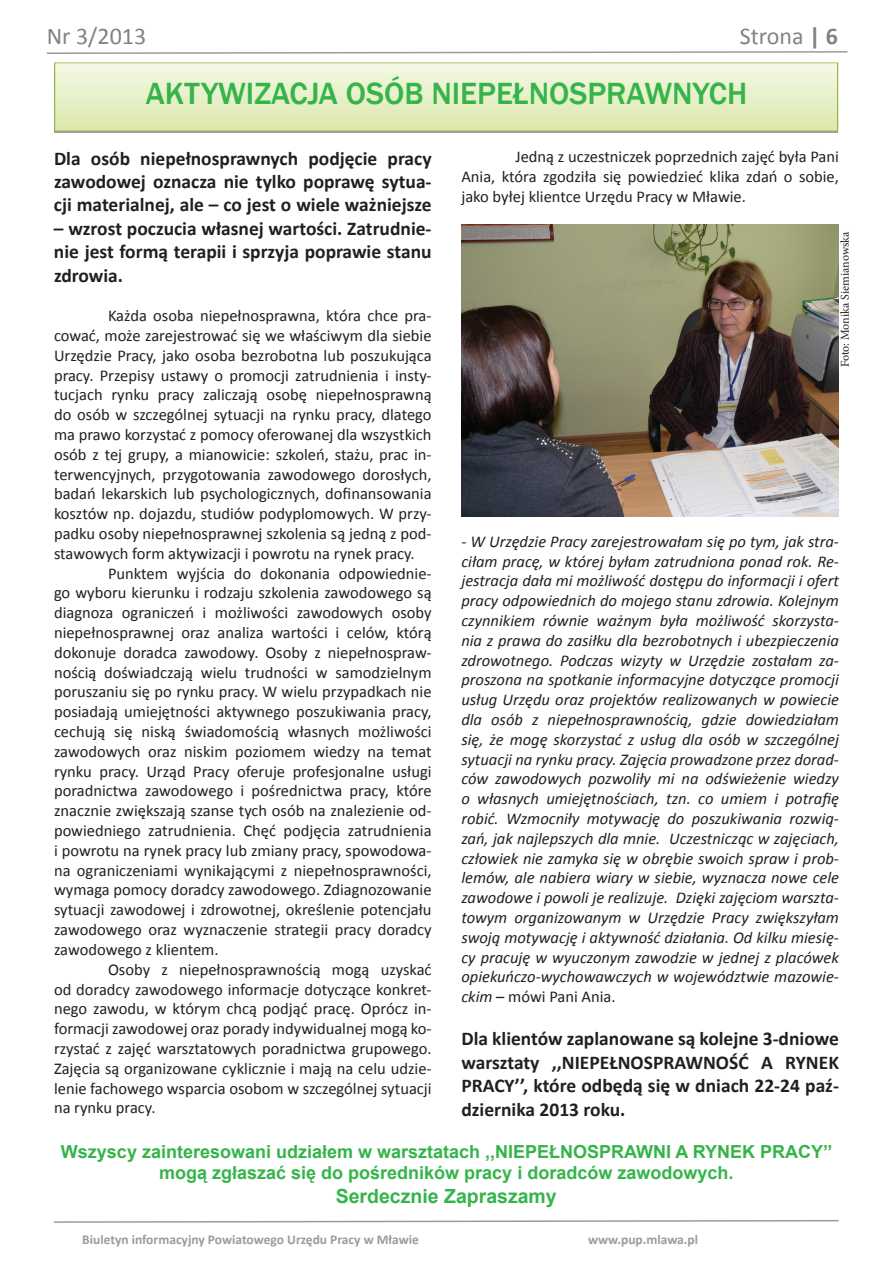
<style>
.page{position:relative;width:893px;height:1263px;background:#fff}
.page>*{position:absolute;margin:0;border:0;box-sizing:border-box;transform-origin:0 0}
.t1{font:500 31.5px "Franklin Gothic";color:#35b44a}
.t2{font:24px "Calibri";color:#808285}
.t3{font:700 19.5px/23.4px "Calibri";color:#231f20;text-align:justify}
.t4{font:700 19.5px "Arial";color:#35b44a}
.t5{font:700 18px/21.6px "Arial";color:#35b44a;text-align:center}
.t6{font:16.5px/19.8px "Calibri";color:#231f20;text-align:justify}
.t7{font:italic 16.5px/19.8px "Calibri";color:#231f20;text-align:justify}
.t8{font:700 13.5px "Calibri";color:#999b9e}
.t9{font:12px "Minion Pro";letter-spacing:-.005em;color:#231f20}
.s1{font-weight:700}
.s2{font-style:normal}
</style>
<div class="page">
<svg style="left:46px;top:51px;width:802px;height:3px"></svg>
<svg style="left:53px;top:1220px;width:786px;height:3px"></svg>
<div style="left:55px;top:63px;width:783px;height:68px;background:linear-gradient(to bottom,#f5f9e7,#dbe8ab)"></div>
<div style="left:54px;top:63px;width:784px;height:68px;border:1px solid #94b54d"></div>
<img style="left:461px;top:224px;width:378px;height:293px">
<h2 class="t2" style="left:47px;top:21px;width:101px">Nr 3/2013</h2>
<h2 class="t2" style="left:740px;top:21px;width:100px">Strona <span class="s1">| 6</span></h2>
<h1 class="t1" style="left:146px;top:74px;width:603px">AKTYWIZACJA OSÓB NIEPEŁNOSPRAWNYCH</h1>
<p class="t3" style="left:54px;top:145px;width:379px">Dla osób niepełnosprawnych podjęcie pracy zawodowej oznacza nie tylko poprawę sytua&shy;cji materialnej, ale – co jest o wiele ważniejsze</p>
<p class="t3" style="left:54px;top:216px;width:379px">– wzrost poczucia własnej wartości. Zatrudnie&shy;nie jest formą terapii i sprzyja poprawie stanu zdrowia.</p>
<p class="t6" style="left:54px;top:305px;width:379px;text-indent:54px">Każda osoba niepełnosprawna, która chce pra&shy;cować, może zarejestrować się we właściwym dla siebie Urzędzie Pracy, jako osoba bezrobotna lub poszukująca pracy. Przepisy ustawy o promocji zatrudnienia i insty&shy;tucjach rynku pracy zaliczają osobę niepełnosprawną do osób w szczególnej sytuacji na rynku pracy, dlatego ma prawo korzystać z pomocy oferowanej dla wszystkich osób z tej grupy, a mianowicie: szkoleń, stażu, prac in&shy;terwencyjnych, przygotowania zawodowego dorosłych, badań lekarskich lub psychologicznych, dofinansowania kosztów np. dojazdu, studiów podyplomowych. W przy&shy;padku osoby niepełnosprawnej szkolenia są jedną z pod&shy;stawowych form aktywizacji i powrotu na rynek pracy.</p>
<p class="t6" style="left:54px;top:562px;width:379px;text-indent:54px">Punktem wyjścia do dokonania odpowiednie&shy;go wyboru kierunku i rodzaju szkolenia zawodowego są diagnoza ograniczeń i możliwości zawodowych osoby niepełnosprawnej oraz analiza wartości i celów, którą dokonuje doradca zawodowy. Osoby z niepełnospraw&shy;nością doświadczają wielu trudności w samodzielnym poruszaniu się po rynku pracy. W wielu przypadkach nie posiadają umiejętności aktywnego poszukiwania pracy, cechują się niską świadomością własnych możliwości zawodowych oraz niskim poziomem wiedzy na temat rynku pracy. Urząd Pracy oferuje profesjonalne usługi poradnictwa zawodowego i pośrednictwa pracy, które znacznie zwiększają szanse tych osób na znalezienie od&shy;powiedniego zatrudnienia. Chęć podjęcia zatrudnienia i powrotu na rynek pracy lub zmiany pracy, spowodowa&shy;na ograniczeniami wynikającymi z niepełnosprawności, wymaga pomocy doradcy zawodowego. Zdiagnozowanie sytuacji zawodowej i zdrowotnej, określenie potencjału zawodowego oraz wyznaczenie strategii pracy doradcy zawodowego z klientem.</p>
<p class="t6" style="left:54px;top:958px;width:379px;text-indent:54px">Osoby z niepełnosprawnością mogą uzyskać od doradcy zawodowego informacje dotyczące konkret&shy;nego zawodu, w którym chcą podjąć pracę. Oprócz in&shy;formacji zawodowej oraz porady indywidualnej mogą ko&shy;rzystać z zajęć warsztatowych poradnictwa grupowego.<br>Zajęcia są organizowane cyklicznie i mają na celu udzie&shy;lenie fachowego wsparcia osobom w szczególnej sytuacji na rynku pracy.</p>
<p class="t6" style="left:461px;top:146px;width:379px;text-indent:54px">Jedną z uczestniczek poprzednich zajęć była Pani Ania, która zgodziła się powiedzieć klika zdań o sobie, jako byłej klientce Urzędu Pracy w Mławie.</p>
<p class="t9" style="left:837px;top:367px;width:137px;rotate:-90deg">Foto: Monika Siemianowska</p>
<p class="t7" style="left:461px;top:531px;width:379px">- W Urzędzie Pracy zarejestrowałam się po tym, jak stra&shy;ciłam pracę, w której byłam zatrudniona ponad rok. Re&shy;jestracja dała mi możliwość dostępu do informacji i ofert pracy odpowiednich do mojego stanu zdrowia. Kolejnym czynnikiem równie ważnym była możliwość skorzysta&shy;nia z prawa do zasiłku dla bezrobotnych i ubezpieczenia zdrowotnego. Podczas wizyty w Urzędzie zostałam za&shy;proszona na spotkanie informacyjne dotyczące promocji usług Urzędu oraz projektów realizowanych w powiecie dla osób z niepełnosprawnością, gdzie dowiedziałam się, że mogę skorzystać z usług dla osób w szczególnej sytuacji na rynku pracy. Zajęcia prowadzone przez dorad&shy;ców zawodowych pozwoliły mi na odświeżenie wiedzy o własnych umiejętnościach, tzn. co umiem i potrafię robić. Wzmocniły motywację do poszukiwania rozwią&shy;zań, jak najlepszych dla mnie. Uczestnicząc w zajęciach, człowiek nie zamyka się w obrębie swoich spraw i prob&shy;lemów, ale nabiera wiary w siebie, wyznacza nowe cele zawodowe i powoli je realizuje. Dzięki zajęciom warszta&shy;towym organizowanym w Urzędzie Pracy zwiększyłam swoją motywację i aktywność działania. Od kilku miesię&shy;cy pracuję w wyuczonym zawodzie w jednej z placówek opiekuńczo-wychowawczych w województwie mazowie&shy;ckim <span class="s2">– mówi Pani Ania.</span></p>
<p class="t3" style="left:461px;top:1026px;width:379px">Dla klientów zaplanowane są kolejne 3-dniowe warsztaty ,,NIEPEŁNOSPRAWNOŚĆ A RYNEK PRACY’’, które odbędą się w dniach 22-24 paź&shy;dziernika 2013 roku.</p>
<p class="t5" style="left:61px;top:1141px;width:773px">Wszyscy zainteresowani udziałem w warsztatach ,,NIEPEŁNOSPRAWNI A RYNEK PRACY’’ mogą zgłaszać się do pośredników pracy i doradców zawodowych.</p>
<p class="t4" style="left:336px;top:1183px;width:223px">Serdecznie Zapraszamy</p>
<p class="t8" style="left:82px;top:1231px;width:338px">Biuletyn informacyjny Powiatowego Urzędu Pracy w Mławie</p>
<p class="t8" style="left:588px;top:1231px;width:112px">www.pup.mlawa.pl</p>
</div>
